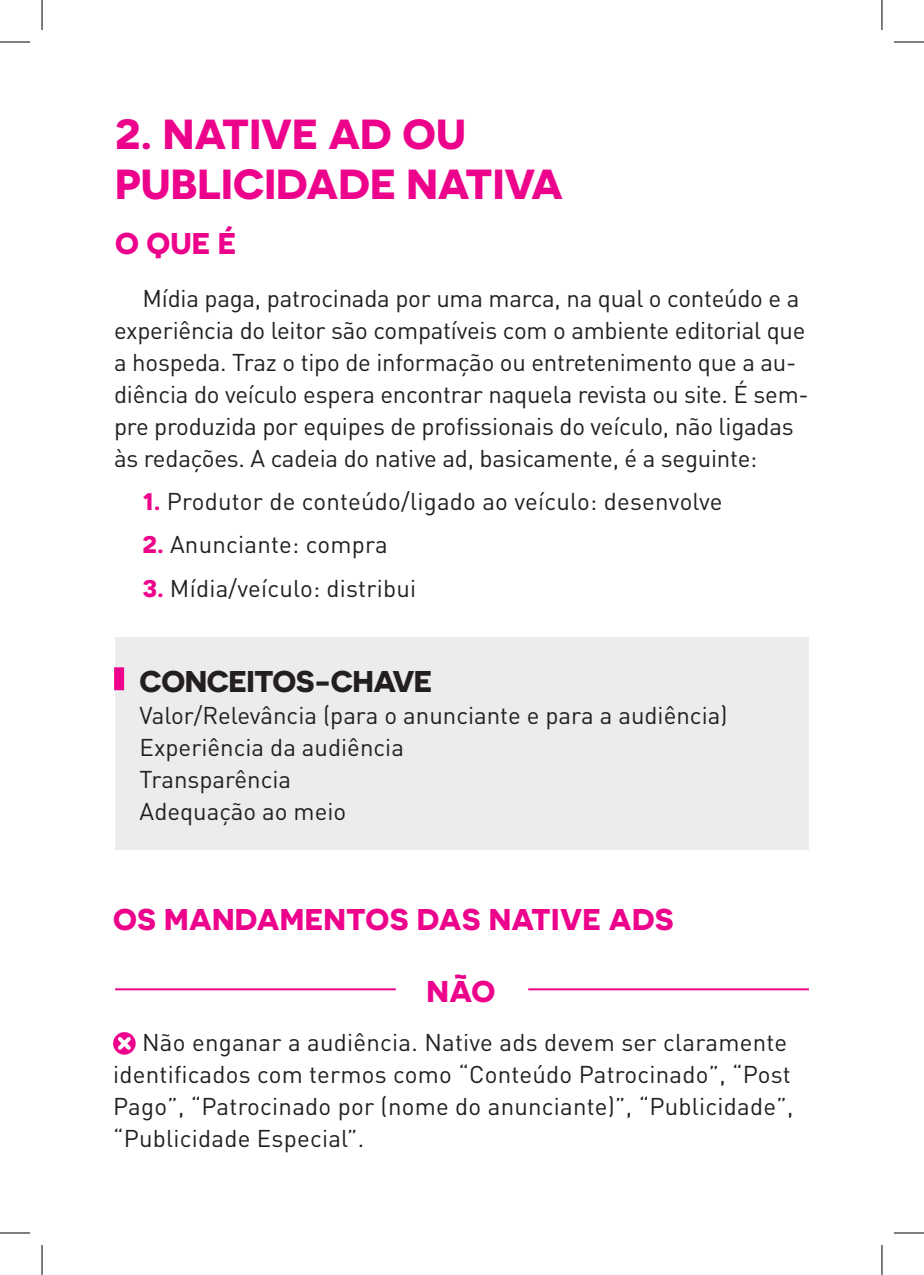
<style>
.page{position:relative;width:924px;height:1275px;background:#fff}
.page>*{position:absolute;margin:0;border:0;box-sizing:border-box;transform-origin:0 0}
.t1{font:700 42px/50px "Novecentosanswide";color:#ed028c}
.t2{font:700 30px "Novecentosanswide";letter-spacing:.01em;color:#ed028c}
.t3{font:700 30px "Novecentosanswide";letter-spacing:-.02em;color:#231f20}
.t4{font:24px/32px "DIN Pro";letter-spacing:-.01em;color:#231f20}
.t5{font:24px/32px "DIN Pro";letter-spacing:.01em;color:#231f20}
.s1{font-family:"Novecentosanswide";font-weight:700;color:#ed028c}
</style>
<div class="page">
<svg style="left:113px;top:1032px;width:23px;height:22px"></svg>
<svg style="left:114px;top:1033px;width:20px;height:20px"></svg>
<div style="left:115px;top:637px;width:693px;height:213px;background:#ececee"></div>
<div style="left:114px;top:667px;width:10px;height:23px;background:#ed028c"></div>
<hr style="left:115px;top:988px;width:280px;height:2px;background:#ed028c">
<hr style="left:528px;top:988px;width:280px;height:2px;background:#ed028c">
<hr style="left:0;top:42px;width:30px;height:1px;background:#000">
<hr style="left:893px;top:42px;width:30px;height:1px;background:#000">
<hr style="left:0;top:1232px;width:30px;height:1px;background:#000">
<hr style="left:893px;top:1232px;width:30px;height:1px;background:#000">
<hr style="left:42px;top:0;width:1px;height:30px;background:#000">
<hr style="left:42px;top:1245px;width:1px;height:30px;background:#000">
<hr style="left:881px;top:0;width:1px;height:30px;background:#000">
<hr style="left:881px;top:1245px;width:1px;height:30px;background:#000">
<p class="t1" style="left:115px;top:109px;width:449px">2. NATIVE AD OU<br>PUBLICIDADE NATIVA</p>
<p class="t2" style="left:115px;top:225px;width:122px">O QUE É</p>
<p class="t4" style="left:114px;top:281px;width:695px;text-indent:28px">Mídia paga, patrocinada por uma marca, na qual o conteúdo e a experiência do leitor são compatíveis com o ambiente editorial que a hospeda. Traz o tipo de informação ou entretenimento que a au&shy;diência do veículo espera encontrar naquela revista ou site. É sem&shy;pre produzida por equipes de profissionais do veículo, não ligadas às redações. A cadeia do native ad, basicamente, é a seguinte:</p>
<p class="t5" style="left:142px;top:484px;width:581px"><span class="s1">1.</span> Produtor de conteúdo/ligado ao veículo: desenvolve</p>
<p class="t5" style="left:142px;top:527px;width:247px"><span class="s1">2.</span> Anunciante: compra</p>
<p class="t5" style="left:142px;top:571px;width:275px"><span class="s1">3.</span> Mídia/veículo: distribui</p>
<p class="t3" style="left:140px;top:662px;width:294px">CONCEITOS-CHAVE</p>
<p class="t4" style="left:140px;top:698px;width:589px">Valor/Relevância (para o anunciante e para a audiência)</p>
<p class="t4" style="left:140px;top:730px;width:266px">Experiência da audiência</p>
<p class="t4" style="left:140px;top:762px;width:153px">Transparência</p>
<p class="t4" style="left:140px;top:794px;width:208px">Adequação ao meio</p>
<p class="t2" style="left:113px;top:900px;width:562px">OS MANDAMENTOS DAS NATIVE ADS</p>
<p class="t2" style="left:426px;top:973px;width:70px">NÃO</p>
<p class="t5" style="left:113px;top:1025px;width:681px;text-indent:29px">Não enganar a audiência. Native ads devem ser claramente identificados com termos como “Conteúdo Patrocinado”, “Post Pago”, “Patrocinado por (nome do anunciante)”, “Publicidade”, “Publicidade Especial”.</p>
</div>
